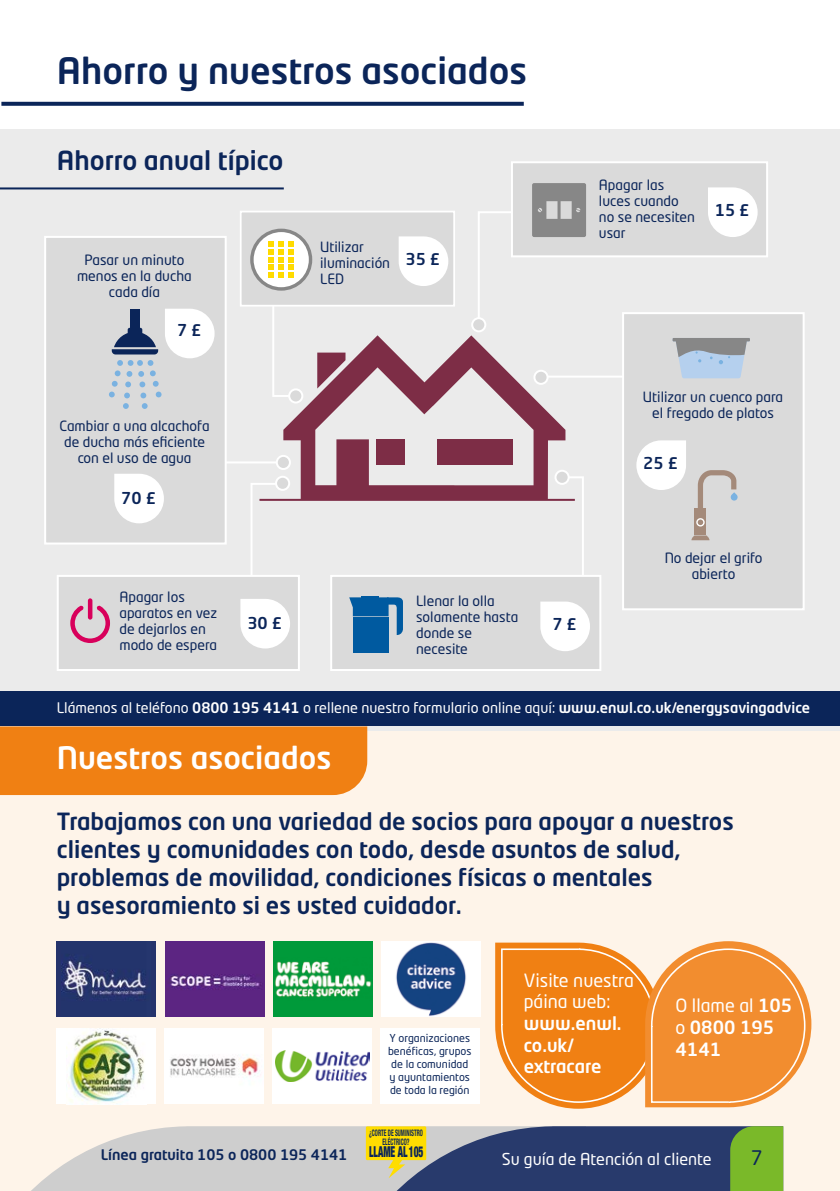
<style>
.page{position:relative;width:840px;height:1191px;background:#fff}
.page>*{position:absolute;margin:0;border:0;box-sizing:border-box;transform-origin:0 0}
._1_Main_header{font:500 36px "Neo Tech Std";color:#0b2559}
._2_Sub_header{font:500 30.6px "Neo Tech Std";color:#fff}
.t1{font:500 26px "Neo Tech Std";color:#0b2559}
._3_Sub_header_text{font:500 23.4px/28.2px "Neo Tech Std";color:#0b2559}
.t2{font:19.8px "Neo Tech Std";color:#0b2559}
._4_Body_copy{font:500 18px/21.8px "Neo Tech Std";color:#fff}
.t3{font:16.2px "Neo Tech Std";color:#fff}
.t4{font:500 16.2px "Neo Tech Std";color:#0b2559}
.t5{font:900 condensed 15px "Helvetica Neue LT Pro";color:#0b2559;scale:.63 1}
._4_Body_copy-2{font:14.4px "Neo Tech Std";color:#fff}
.t6{font:500 14.4px "Neo Tech Std";color:#0b2559}
.t7{font:14px/16px "Neo Tech Std";color:#0b2559}
._4_Body_copy-3{font:10.8px/13px "Neo Tech Std";color:#0b2559;text-align:center}
.t8{font:700 condensed 9px/8.4px "Helvetica Neue LT Pro";color:#0b2559;text-align:center;scale:.62 1}
.s1{font-weight:500}
.s2{font-weight:400}
</style>
<div class="page">
<div style="left:0;top:726px;width:839px;height:465px;background:#fef4e9"></div>
<div style="left:0;top:130px;width:839px;height:600px;background:#ebebeb"></div>
<div style="left:511px;top:162px;width:255px;height:94px;background:#dadada"></div>
<div style="left:510px;top:161px;width:257px;height:96px;border:2px solid #fff"></div>
<div style="left:58px;top:576px;width:241px;height:94px;background:#dadada"></div>
<div style="left:57px;top:575px;width:243px;height:96px;border:2px solid #fff"></div>
<div style="left:331px;top:576px;width:269px;height:94px;background:#dadada"></div>
<div style="left:330px;top:575px;width:271px;height:96px;border:2px solid #fff"></div>
<div style="left:240px;top:212px;width:214px;height:94px;background:#dadada"></div>
<div style="left:240px;top:211px;width:215px;height:95px;border:2px solid #fff"></div>
<svg style="left:88px;top:598px;width:4px;height:21px"></svg>
<svg style="left:70px;top:605px;width:40px;height:38px"></svg>
<hr style="left:0;top:187px;width:283px;height:2px;background:#0b2559">
<svg style="left:252px;top:230px;width:58px;height:59px;background:#f1f0ec"></svg>
<div style="left:250px;top:229px;width:62px;height:62px;border:3px solid #878787;border-radius:50%"></div>
<svg style="left:268px;top:242px;width:26px;height:35px"></svg>
<svg style="left:532px;top:183px;width:53px;height:54px;background:#939393"></svg>
<div style="left:240px;top:599px;width:50px;height:49px;background:#fff;border-radius:25px"></div>
<div style="left:540px;top:601px;width:49px;height:50px;background:#fff;border-radius:25px"></div>
<div style="left:707px;top:187px;width:50px;height:50px;background:#fff;border-radius:25px"></div>
<div style="left:398px;top:236px;width:50px;height:50px;background:#fff;border-radius:25px"></div>
<hr style="left:259px;top:499px;width:315px;height:2px;background:#7d2d46">
<div style="left:352px;top:617px;width:36px;height:36px;background:#005aa0"></div>
<svg style="left:349px;top:596px;width:54px;height:39px"></svg>
<svg style="left:283px;top:335px;width:282px;height:164px"></svg>
<svg style="left:317px;top:352px;width:28px;height:36px"></svg>
<div style="left:376px;top:439px;width:28px;height:25px;background:#7d2d46"></div>
<div style="left:437px;top:439px;width:75px;height:25px;background:#7d2d46"></div>
<hr style="left:547px;top:375px;width:83px;height:2px;background:#fff">
<div style="left:534px;top:371px;width:13px;height:13px;background:#dadada;border-radius:50%"></div>
<div style="left:533px;top:370px;width:15px;height:15px;border:2px solid #fff;border-radius:50%"></div>
<svg style="left:478px;top:210px;width:35px;height:122px"></svg>
<svg style="left:271px;top:304px;width:27px;height:94px"></svg>
<hr style="left:219px;top:461px;width:64px;height:2px;background:#fff">
<svg style="left:561px;top:476px;width:23px;height:102px"></svg>
<svg style="left:249px;top:483px;width:36px;height:95px"></svg>
<div style="left:472px;top:318px;width:13px;height:13px;background:#dadada;border-radius:50%"></div>
<div style="left:471px;top:317px;width:15px;height:15px;border:2px solid #fff;border-radius:50%"></div>
<div style="left:289px;top:389px;width:13px;height:13px;background:#dadada;border-radius:50%"></div>
<div style="left:288px;top:388px;width:15px;height:15px;border:2px solid #fff;border-radius:50%"></div>
<div style="left:276px;top:456px;width:14px;height:13px;background:#dadada;border-radius:50%"></div>
<div style="left:275px;top:455px;width:16px;height:15px;border:2px solid #fff;border-radius:50%"></div>
<div style="left:276px;top:477px;width:13px;height:13px;background:#dadada;border-radius:50%"></div>
<div style="left:275px;top:476px;width:15px;height:15px;border:2px solid #fff;border-radius:50%"></div>
<div style="left:555px;top:471px;width:13px;height:13px;background:#dadada;border-radius:50%"></div>
<div style="left:554px;top:470px;width:15px;height:15px;border:2px solid #fff;border-radius:50%"></div>
<div style="left:622px;top:313px;width:181px;height:296px;background:#dadada"></div>
<div style="left:621px;top:312px;width:183px;height:298px;border:2px solid #fff"></div>
<div style="left:636px;top:440px;width:49px;height:50px;background:#fff;border-radius:25px"></div>
<svg style="left:672px;top:338px;width:77px;height:40px;background:#a9b7c6"></svg>
<div style="left:694px;top:508px;width:12px;height:26px;background:#a48a7a"></div>
<svg style="left:691px;top:535px;width:18px;height:5px"></svg>
<div style="left:695px;top:518px;width:9px;height:8px;border:1px solid #fff;border-radius:50%"></div>
<svg style="left:697px;top:470px;width:40px;height:38px"></svg>
<div style="left:45px;top:237px;width:180px;height:306px;background:#dadada"></div>
<div style="left:44px;top:236px;width:182px;height:308px;border:2px solid #fff"></div>
<div style="left:130px;top:310px;width:9px;height:19px;background:#0b2559"></div>
<div style="left:128px;top:328px;width:14px;height:7px;background:#0b2559;border-radius:2px"></div>
<svg style="left:112px;top:332px;width:46px;height:22px"></svg>
<svg style="left:109px;top:360px;width:52px;height:49px"></svg>
<div style="left:165px;top:309px;width:49px;height:49px;background:#fff;border-radius:25px"></div>
<div style="left:114px;top:474px;width:50px;height:49px;background:#fff;border-radius:25px"></div>
<svg style="left:1px;top:102px;width:522px;height:4px;background:#173061"></svg>
<div style="left:0;top:691px;width:839px;height:35px;background:#0b2559"></div>
<div style="left:0;top:726px;width:367px;height:69px;background:#f08013"></div>
<div style="left:495px;top:942px;width:166px;height:166px;background:#f08013;border-radius:83px"></div>
<div style="left:57px;top:941px;width:99px;height:75px;background:#25336c"></div>
<img style="left:62px;top:955px;width:85px;height:45px">
<div style="left:164px;top:1028px;width:99px;height:76px;background:#fff"></div>
<img style="left:170px;top:1055px;width:90px;height:23px">
<div style="left:381px;top:941px;width:99px;height:75px;background:#fff"></div>
<img style="left:396px;top:942px;width:70px;height:74px">
<div style="left:165px;top:941px;width:99px;height:75px;background:#5b2483"></div>
<img style="left:168px;top:974px;width:93px;height:16px">
<div style="left:273px;top:1028px;width:99px;height:76px;background:#fff"></div>
<img style="left:275px;top:1051px;width:94px;height:30px">
<div style="left:57px;top:1028px;width:99px;height:76px;background:#fff"></div>
<img style="left:66px;top:1028px;width:78px;height:75px">
<div style="left:273px;top:941px;width:99px;height:75px;background:#009a3a"></div>
<img style="left:274px;top:961px;width:98px;height:37px">
<div style="left:380px;top:1028px;width:99px;height:76px;background:#fff"></div>
<div style="left:644px;top:941px;width:167px;height:166px;background:#f28d2f;border-radius:83px"></div>
<svg style="left:31px;top:1126px;width:751px;height:65px;background:#8e9796"></svg>
<p class="_1_Main_header" style="left:57px;top:48px;width:471px">Ahorro y nuestros asociados</p>
<h3 class="t1" style="left:57px;top:144px;width:228px">Ahorro anual típico</h3>
<p class="t7" style="left:77px;top:251px;width:116px;text-align:center">Pasar un minuto menos en la ducha cada día</p>
<p class="t4" style="left:177px;top:320px;width:26px">7 £</p>
<p class="t7" style="left:59px;top:417px;width:152px;text-align:center">Cambiar a una alcachofa de ducha más eficiente con el uso de agua</p>
<p class="t4" style="left:121px;top:487px;width:36px">70 £</p>
<p class="t7" style="left:320px;top:239px;width:71px">Utilizar iluminación<br>LED</p>
<p class="t4" style="left:405px;top:249px;width:36px">35 £</p>
<p class="t7" style="left:119px;top:588px;width:99px">Apagar los aparatos en vez de dejarlos en modo de espera</p>
<p class="t7" style="left:416px;top:592px;width:104px">Llenar la olla solamente hasta donde se necesite</p>
<p class="t4" style="left:247px;top:612px;width:36px">30 £</p>
<p class="t4" style="left:552px;top:614px;width:26px">7 £</p>
<p class="t7" style="left:598px;top:177px;width:97px">Apagar las luces cuando no se necesiten usar</p>
<p class="t4" style="left:714px;top:200px;width:36px">15 £</p>
<p class="t7" style="left:642px;top:388px;width:142px;text-align:center">Utilizar un cuenco para el fregado de platos</p>
<p class="t4" style="left:642px;top:453px;width:36px">25 £</p>
<p class="t7" style="left:664px;top:549px;width:99px;text-align:center">No dejar el grifo abierto</p>
<p class="_4_Body_copy-2" style="left:57px;top:698px;width:754px">Llámenos al teléfono <span class="s1">0800 195 4141</span> o rellene nuestro formulario online aquí: <span class="s1">www.enwl.co.uk/energysavingadvice</span></p>
<p class="_2_Sub_header" style="left:57px;top:738px;width:276px">Nuestros asociados</p>
<p class="_3_Sub_header_text" style="left:57px;top:806px;width:678px">Trabajamos con una variedad de socios para apoyar a nuestros clientes y comunidades con todo, desde asuntos de salud, problemas de movilidad, condiciones físicas o mentales<br>y asesoramiento si es usted cuidador.</p>
<p class="_4_Body_copy-3" style="left:388px;top:1031px;width:85px">Y organizaciones benéficas, grupos de la comunidad y ayuntamientos de toda la región</p>
<p class="_4_Body_copy" style="left:523px;top:968px;width:112px"><span class="s2">Visite nuestra páina web: </span>www.enwl. co.uk/ extracare</p>
<p class="_4_Body_copy" style="left:675px;top:994px;width:118px"><span class="s2">O llame al</span> 105 <span class="s2">o</span> 0800 195<br>4141</p>
<p class="t8" style="left:369px;top:1129px;width:88px">¿CORTE DE SUMINISTRO<br>ELÉCTRICO?</p>
<p class="t5" style="left:369px;top:1143px;width:88px">LLAME AL 105</p>
<p class="t6" style="left:101px;top:1145px;width:248px">Línea gratuita 105 o 0800 195 4141</p>
<p class="t3" style="left:501px;top:1148px;width:211px">Su guía de Atención al cliente</p>
<h3 class="t2" style="left:750px;top:1145px;width:13px">7</h3>
</div>
